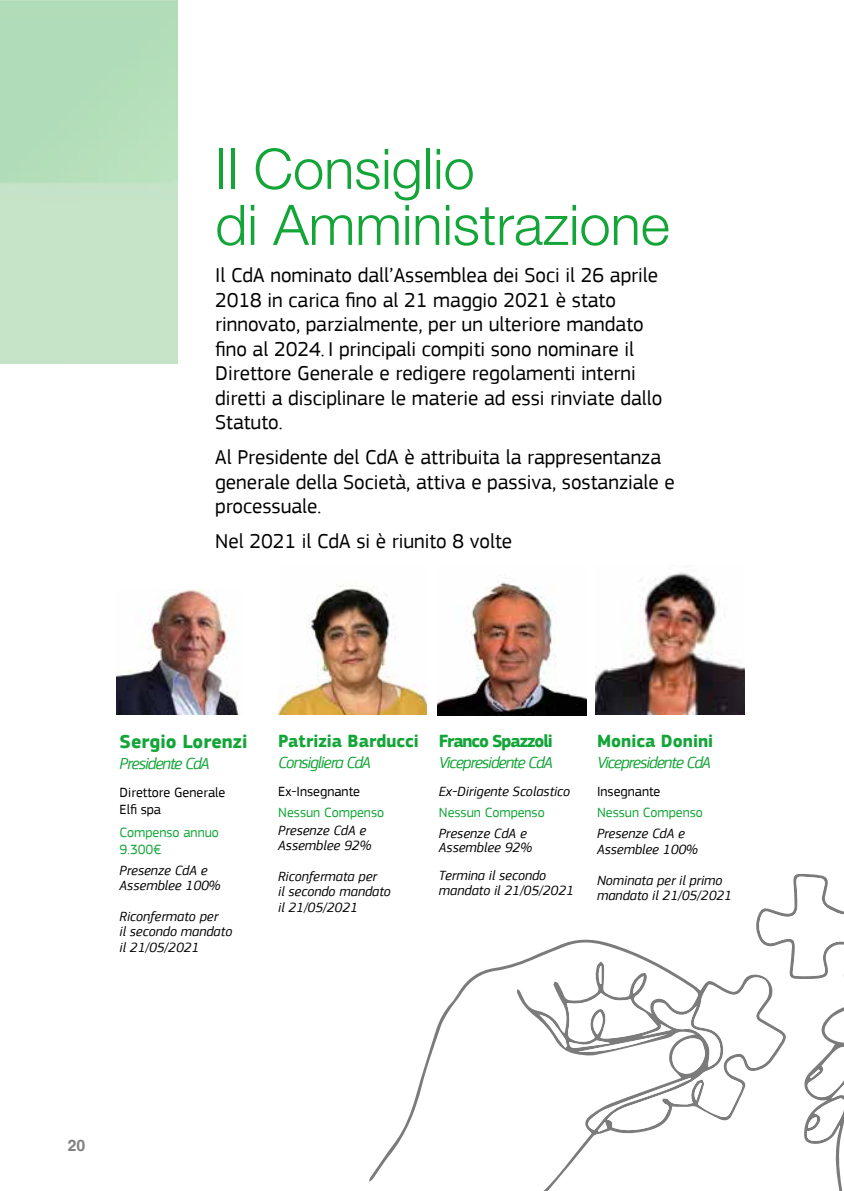
<style>
.page{position:relative;width:844px;height:1191px;background:#fff}
.page>*{position:absolute;margin:0;border:0;box-sizing:border-box;transform-origin:0 0}
.t1{font:300 56px/56px "Helvetica Neue LT";color:#13a538}
.t2{font:21px/24.5px "PF Square Sans Pro";color:#000}
.t3{font:700 19.6px "PF Square Sans Pro";color:#13a538}
.t4{font:700 18.2px "PF Square Sans Pro";color:#13a538}
.t5{font:700 18.2px "PF Square Sans Pro";letter-spacing:-.06em;color:#13a538}
.t6{font:italic 16.8px "PF Square Sans Pro";letter-spacing:-.06em;color:#13a538}
.t7{font:700 15.75px "Helvetica";color:#808080}
.t8{font:italic 14px/15.4px "PF Square Sans Pro";color:#000}
.t9{font:14px/16.8px "PF Square Sans Pro";color:#13a538}
.t10{font:14px/16.8px "PF Square Sans Pro";color:#000}
</style>
<div class="page">
<img style="left:278px;top:584px;width:149px;height:130px">
<img style="left:117px;top:589px;width:122px;height:125px">
<img style="left:595px;top:572px;width:149px;height:142px">
<svg style="left:369px;top:874px;width:474px;height:317px"></svg>
<svg style="left:539px;top:875px;width:304px;height:267px"></svg>
<svg style="left:809px;top:1069px;width:10px;height:9px"></svg>
<img style="left:438px;top:582px;width:148px;height:133px">
<h1 class="t1" style="left:215px;top:140px;width:456px">Il Consiglio<br>di Amministrazione</h1>
<p class="t2" style="left:215px;top:263px;width:448px">Il CdA nominato dall’Assemblea dei Soci il 26 aprile 2018 in carica fino al 21 maggio 2021 è stato rinnovato, parzialmente, per un ulteriore mandato fino al 2024. I principali compiti sono nominare il Direttore Generale e redigere regolamenti interni diretti a disciplinare le materie ad essi rinviate dallo Statuto.</p>
<p class="t2" style="left:215px;top:445px;width:461px">Al Presidente del CdA è attribuita la rappresentanza generale della Società, attiva e passiva, sostanziale e processuale.</p>
<p class="t2" style="left:215px;top:529px;width:298px">Nel 2021 il CdA si è riunito 8 volte</p>
<p class="t3" style="left:120px;top:730px;width:129px">Sergio Lorenzi</p>
<p class="t6" style="left:120px;top:754px;width:92px">Presidente CdA</p>
<p class="t10" style="left:120px;top:784px;width:107px">Direttore Generale<br>Elfi spa</p>
<p class="t9" style="left:120px;top:824px;width:101px">Compenso annuo<br>9.300€</p>
<p class="t8" style="left:120px;top:862px;width:102px">Presenze CdA e<br>Assemblee 100%</p>
<p class="t8" style="left:120px;top:908px;width:114px">Riconfermato per<br>il secondo mandato il 21/05/2021</p>
<p class="t4" style="left:278px;top:730px;width:142px">Patrizia Barducci</p>
<p class="t6" style="left:278px;top:753px;width:94px">Consigliera CdA</p>
<p class="t10" style="left:278px;top:783px;width:83px">Ex-Insegnante</p>
<p class="t9" style="left:278px;top:804px;width:107px">Nessun Compenso</p>
<p class="t8" style="left:278px;top:822px;width:94px">Presenze CdA e<br>Assemblee 92%</p>
<p class="t8" style="left:278px;top:869px;width:114px">Riconfermata per<br>il secondo mandato il 21/05/2021</p>
<p class="t5" style="left:439px;top:729px;width:115px">Franco Spazzoli</p>
<p class="t6" style="left:439px;top:752px;width:116px">Vicepresidente CdA</p>
<p class="t8" style="left:439px;top:783px;width:133px">Ex-Dirigente Scolastico</p>
<p class="t9" style="left:439px;top:803px;width:107px">Nessun Compenso</p>
<p class="t8" style="left:439px;top:826px;width:94px;line-height:14px">Presenze CdA e<br>Assemblee 92%</p>
<p class="t8" style="left:439px;top:867px;width:136px">Termina il secondo mandato il 21/05/2021</p>
<p class="t4" style="left:597px;top:730px;width:118px">Monica Donini</p>
<p class="t6" style="left:597px;top:753px;width:116px">Vicepresidente CdA</p>
<p class="t10" style="left:597px;top:783px;width:65px">Insegnante</p>
<p class="t9" style="left:597px;top:804px;width:107px">Nessun Compenso</p>
<p class="t8" style="left:597px;top:826px;width:102px">Presenze CdA e<br>Assemblee 100%</p>
<p class="t8" style="left:597px;top:872px;width:136px">Nominata per il primo mandato il 21/05/2021</p>
<p class="t7" style="left:68px;top:1135px;width:19px">20</p>
</div>
